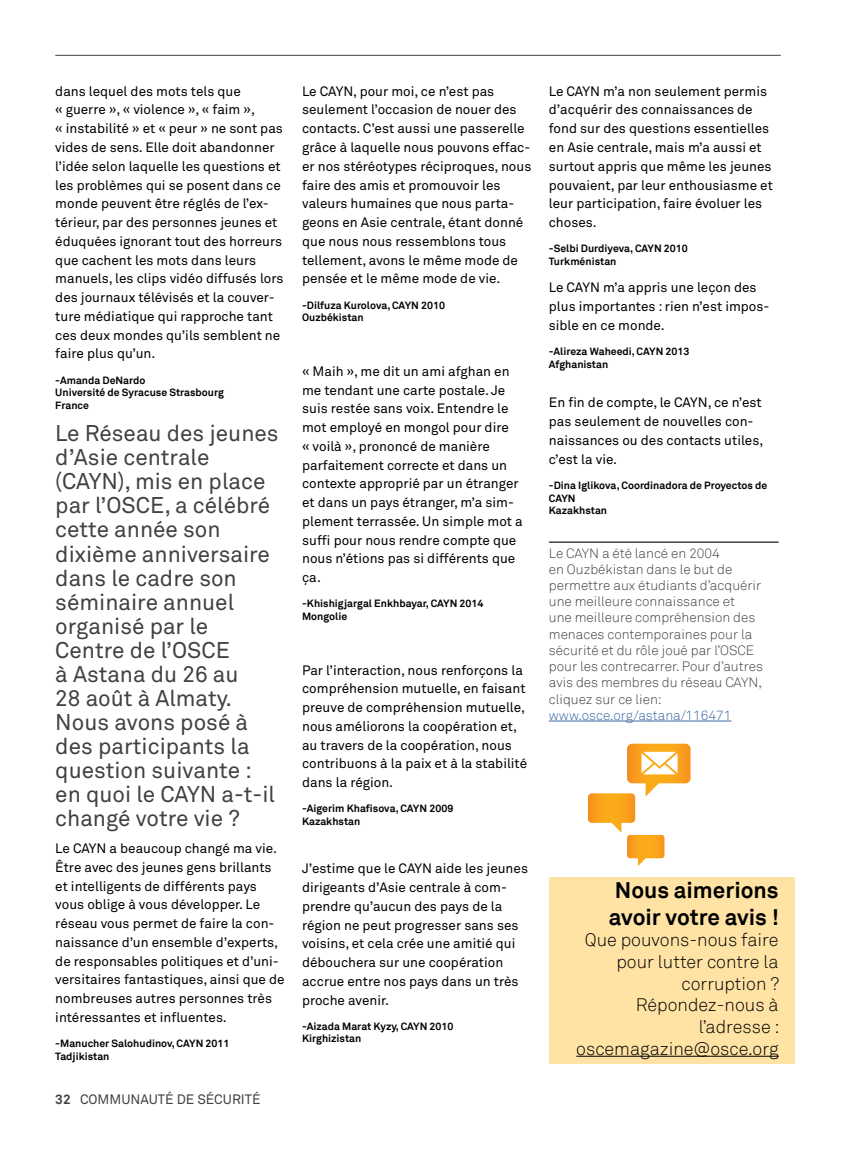
<style>
.page{position:relative;width:851px;height:1149px;background:#fff}
.page>*{position:absolute;margin:0;border:0;box-sizing:border-box;transform-origin:0 0}
.t1{font:22.5px/24px "Akkurat Pro";color:#414042}
.t2{font:700 22.5px/27px "Akkurat";color:#000}
.t3{font:300 18px/21.6px "Akkurat";color:#000;text-align:right}
.t4{font:13.5px/18.8px "Akkurat Pro";color:#000}
.t5{font:300 13.5px/16.2px "Akkurat";color:#414042}
.t6{font:300 13.5px "Akkurat";color:#3a68a5}
.t7{font:13.5px "Akkurat Pro";color:#414042}
.t8{font:700 10.5px/12.6px "Akkurat";color:#000}
.s1{font-family:"Akkurat";font-weight:700}
</style>
<div class="page">
<hr style="left:55px;top:55px;width:725px;height:1px;background:#414042">
<hr style="left:549px;top:541px;width:229px;height:1px;background:#414042">
<hr style="left:549px;top:720px;width:182px;height:1px;background:#3a68a5">
<div style="left:549px;top:877px;width:245px;height:186px;background:#ffe3a5"></div>
<hr style="left:576px;top:1055px;width:202px;height:1px;background:#000">
<svg style="left:588px;top:743px;width:102px;height:122px"></svg>
<p class="t4" style="left:55px;top:82px;width:230px">dans lequel des mots tels que<br>« guerre », « violence », « faim »,<br>« instabilité » et « peur » ne sont pas vides de sens. Elle doit abandonner l’idée selon laquelle les questions et les problèmes qui se posent dans ce monde peuvent être réglés de l’ex&shy;térieur, par des personnes jeunes et éduquées ignorant tout des horreurs que cachent les mots dans leurs manuels, les clips vidéo diffusés lors des journaux télévisés et la couver&shy;ture médiatique qui rapproche tant ces deux mondes qu’ils semblent ne faire plus qu’un.</p>
<p class="t8" style="left:55px;top:373px;width:170px">-Amanda DeNardo<br>Université de Syracuse Strasbourg<br>France</p>
<p class="t1" style="left:55px;top:422px;width:225px">Le Réseau des jeunes d’Asie centrale (CAYN), mis en place par l’OSCE, a célébré cette année son dixième anniversaire dans le cadre son séminaire annuel organisé par le<br>Centre de l’OSCE<br>à Astana du 26 au<br>28 août à Almaty.<br>Nous avons posé à des participants la question suivante : en quoi le CAYN a-t-il changé votre vie ?</p>
<p class="t4" style="left:55px;top:839px;width:231px">Le CAYN a beaucoup changé ma vie.<br>Être avec des jeunes gens brillants et intelligents de différents pays vous oblige à vous développer. Le réseau vous permet de faire la con&shy;naissance d’un ensemble d’experts, de responsables politiques et d’uni&shy;versitaires fantastiques, ainsi que de nombreuses autres personnes très intéressantes et influentes.</p>
<p class="t8" style="left:55px;top:1036px;width:176px">-Manucher Salohudinov, CAYN 2011<br>Tadjikistan</p>
<p class="t7" style="left:55px;top:1091px;width:207px"><span class="s1">32</span> COMMUNAUTÉ DE SÉCURITÉ</p>
<p class="t4" style="left:302px;top:82px;width:231px">Le CAYN, pour moi, ce n’est pas seulement l’occasion de nouer des contacts. C’est aussi une passerelle grâce à laquelle nous pouvons effac&shy;er nos stéréotypes réciproques, nous faire des amis et promouvoir les valeurs humaines que nous parta&shy;geons en Asie centrale, étant donné que nous nous ressemblons tous tellement, avons le même mode de pensée et le même mode de vie.</p>
<p class="t8" style="left:302px;top:298px;width:144px">-Dilfuza Kurolova, CAYN 2010<br>Ouzbékistan</p>
<p class="t4" style="left:302px;top:362px;width:222px">« Maih », me dit un ami afghan en me tendant une carte postale. Je suis restée sans voix. Entendre le mot employé en mongol pour dire<br>« voilà », prononcé de manière parfaitement correcte et dans un contexte approprié par un étranger et dans un pays étranger, m’a sim&shy;plement terrassée. Un simple mot a suffi pour nous rendre compte que nous n’étions pas si différents que ça.</p>
<p class="t8" style="left:302px;top:597px;width:183px">-Khishigjargal Enkhbayar, CAYN 2014<br>Mongolie</p>
<p class="t4" style="left:302px;top:660px;width:226px">Par l’interaction, nous renforçons la compréhension mutuelle, en faisant preuve de compréhension mutuelle, nous améliorons la coopération et, au travers de la coopération, nous contribuons à la paix et à la stabilité dans la région.</p>
<p class="t8" style="left:302px;top:802px;width:153px">-Aigerim Khafisova, CAYN 2009<br>Kazakhstan</p>
<p class="t4" style="left:302px;top:859px;width:227px">J’estime que le CAYN aide les jeunes dirigeants d’Asie centrale à com&shy;prendre qu’aucun des pays de la région ne peut progresser sans ses voisins, et cela crée une amitié qui débouchera sur une coopération accrue entre nos pays dans un très proche avenir.</p>
<p class="t8" style="left:302px;top:1019px;width:153px">-Aizada Marat Kyzy, CAYN 2010<br>Kirghizistan</p>
<p class="t4" style="left:549px;top:82px;width:225px">Le CAYN m’a non seulement permis d’acquérir des connaissances de fond sur des questions essentielles en Asie centrale, mais m’a aussi et surtout appris que même les jeunes pouvaient, par leur enthousiasme et leur participation, faire évoluer les choses.</p>
<p class="t8" style="left:549px;top:242px;width:140px">-Selbi Durdiyeva, CAYN 2010<br>Turkménistan</p>
<p class="t4" style="left:549px;top:278px;width:222px">Le CAYN m’a appris une leçon des plus importantes : rien n’est impos&shy;sible en ce monde.</p>
<p class="t8" style="left:549px;top:345px;width:142px">-Alireza Waheedi, CAYN 2013<br>Afghanistan</p>
<p class="t4" style="left:549px;top:393px;width:216px">En fin de compte, le CAYN, ce n’est pas seulement de nouvelles con&shy;naissances ou des contacts utiles, c’est la vie.</p>
<p class="t8" style="left:549px;top:479px;width:220px">-Dina Iglikova, Coordinadora de Proyectos de<br>CAYN<br>Kazakhstan</p>
<p class="t5" style="left:549px;top:545px;width:215px">Le CAYN a été lancé en 2004<br>en Ouzbékistan dans le but de permettre aux étudiants d’acquérir une meilleure connaissance et<br>une meilleure compréhension des menaces contemporaines pour la sécurité et du rôle joué par l’OSCE pour les contrecarrer. Pour d’autres avis des membres du réseau CAYN, cliquez sur ce lien:</p>
<p class="t6" style="left:549px;top:707px;width:184px">www.osce.org/astana/116471</p>
<h1 class="t2" style="left:608px;top:876px;width:172px">Nous aimerions avoir votre avis !</h1>
<h2 class="t3" style="left:576px;top:929px;width:205px">Que pouvons-nous faire pour lutter contre la corruption ?<br>Répondez-nous à l’adresse : oscemagazine@osce.org</h2>
</div>
